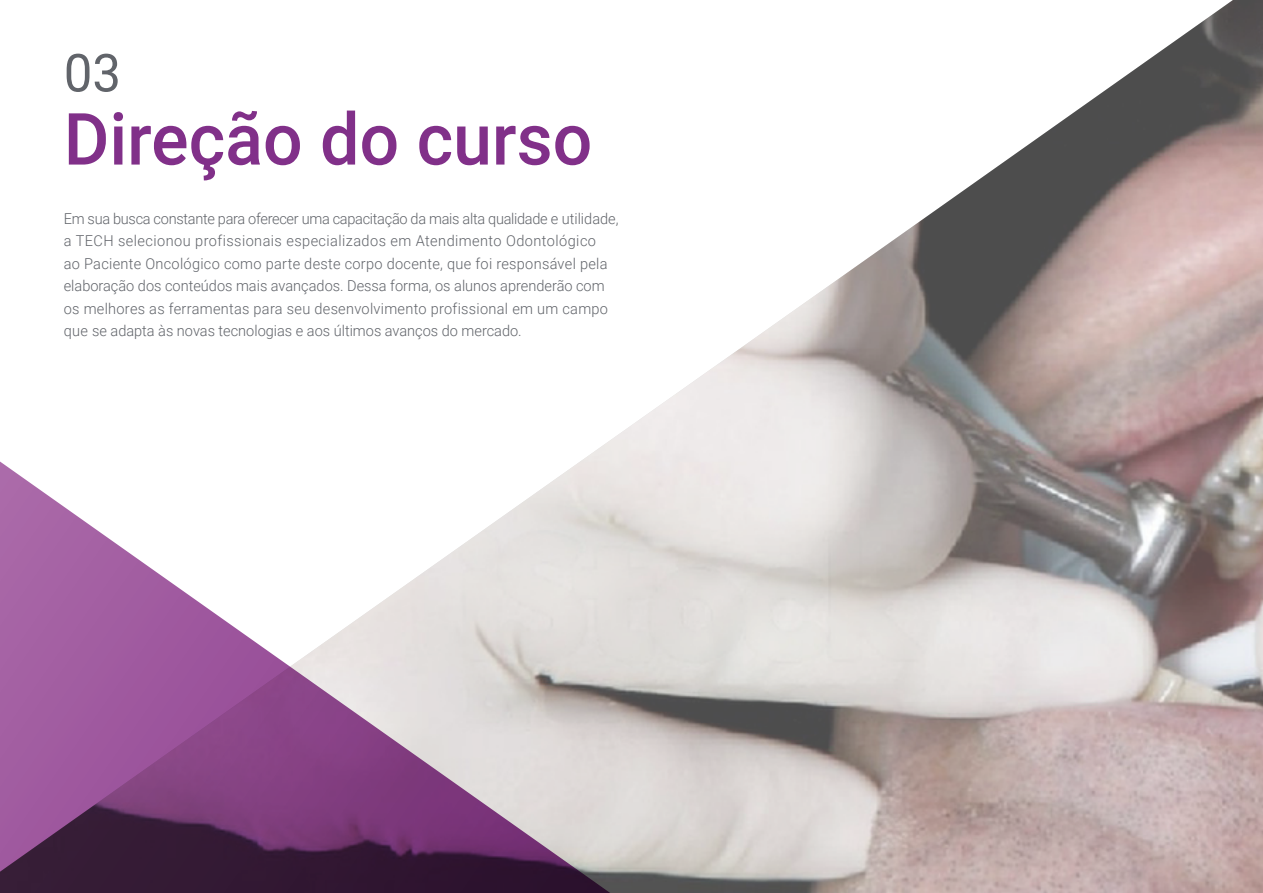
<style>
.page{position:relative;width:1263px;height:893px;background:#fff}
.page>*{position:absolute;margin:0;border:0;box-sizing:border-box;transform-origin:0 0}
.t1{font:500 72px "Roboto";color:#813089}
.t2{font:52.5px "Roboto";color:#61646a}
.t3{font:300 15px/22.5px "Roboto";letter-spacing:.01em;color:#61646a}
</style>
<div class="page">
<img style="left:602px;top:0;width:661px;height:893px">
<svg style="left:0;top:446px;width:640px;height:447px"></svg>
<h2 class="t2" style="left:64px;top:36px;width:59px">03</h2>
<h1 class="t1" style="left:64px;top:89px;width:530px">Direção do curso</h1>
<p class="t3" style="left:64px;top:207px;width:556px">Em sua busca constante para oferecer uma capacitação da mais alta qualidade e utilidade, a TECH selecionou profissionais especializados em Atendimento Odontológico<br>ao Paciente Oncológico como parte deste corpo docente, que foi responsável pela elaboração dos conteúdos mais avançados. Dessa forma, os alunos aprenderão com os melhores as ferramentas para seu desenvolvimento profissional em um campo que se adapta às novas tecnologias e aos últimos avanços do mercado.</p>
</div>
